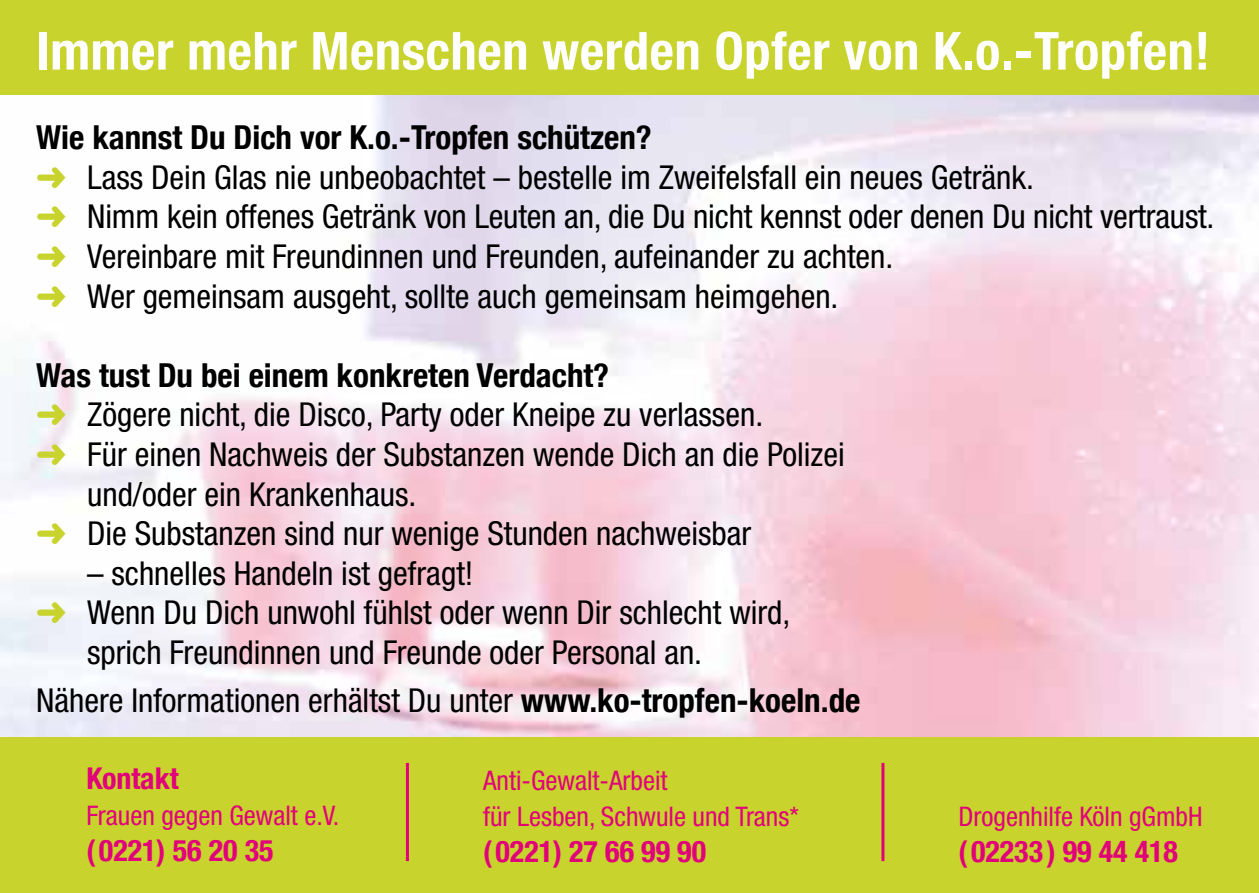
<style>
.page{position:relative;width:1259px;height:893px;background:#fff}
.page>*{position:absolute;margin:0;border:0;box-sizing:border-box;transform-origin:0 0}
.t1{font:700 condensed 52.5px "Helvetica Neue";letter-spacing:.01em;color:#fff}
.t2{font:condensed 33px/39.6px "Helvetica Neue LTCE";color:#000}
.t3{font:700 condensed 33px "Helvetica Neue";color:#000}
.t4{font:700 condensed 30px "Helvetica Neue";color:#e2007a}
.t5{font:condensed 27px/36px "Helvetica Neue LTCE";color:#e2007a}
.s1{color:#c8d32d}
.s2{font-family:"Helvetica Neue";font-weight:700}
</style>
<div class="page">
<img style="left:0;top:95px;width:1259px;height:643px">
<div style="left:0;top:0;width:1259px;height:95px;background:#c8d32d"></div>
<div style="left:0;top:738px;width:1259px;height:155px;background:#c8d32d"></div>
<hr style="left:406px;top:763px;width:3px;height:98px;background:#e2007a">
<hr style="left:881px;top:763px;width:3px;height:98px;background:#e2007a">
<h1 class="t1" style="left:36px;top:19px;width:1175px">Immer mehr Menschen werden Opfer von K.o.-Tropfen!</h1>
<p class="t3" style="left:36px;top:117px;width:617px">Wie kannst Du Dich vor K.o.-Tropfen schützen?</p>
<p class="t2" style="left:36px;top:157px;width:1180px"><span class="s1">➜</span> Lass Dein Glas nie unbeobachtet – bestelle im Zweifelsfall ein neues Getränk.<br><span class="s1">➜</span> Nimm kein offenes Getränk von Leuten an, die Du nicht kennst oder denen Du nicht vertraust. <span class="s1">➜</span> Vereinbare mit Freundinnen und Freunden, aufeinander zu achten.<br><span class="s1">➜</span> Wer gemeinsam ausgeht, sollte auch gemeinsam heimgehen.</p>
<p class="t3" style="left:36px;top:355px;width:574px">Was tust Du bei einem konkreten Verdacht?</p>
<p class="t2" style="left:36px;top:395px;width:728px"><span class="s1">➜</span> Zögere nicht, die Disco, Party oder Kneipe zu verlassen.</p>
<p class="t2" style="left:36px;top:434px;width:810px"><span class="s1">➜</span> Für einen Nachweis der Substanzen wende Dich an die Polizei</p>
<p class="t2" style="left:87px;top:474px;width:331px">und/oder ein Krankenhaus.</p>
<p class="t2" style="left:36px;top:513px;width:716px"><span class="s1">➜</span> Die Substanzen sind nur wenige Stunden nachweisbar</p>
<p class="t2" style="left:87px;top:553px;width:388px">– schnelles Handeln ist gefragt!</p>
<p class="t2" style="left:36px;top:593px;width:756px"><span class="s1">➜</span> Wenn Du Dich unwohl fühlst oder wenn Dir schlecht wird ,</p>
<p class="t2" style="left:87px;top:632px;width:616px">sprich Freundinnen und Freunde oder Personal an.</p>
<p class="t2" style="left:36px;top:680px;width:826px">Nähere Informationen erhältst Du unter <span class="s2">www.ko-tropfen-koeln.de</span></p>
<p class="t4" style="left:86px;top:760px;width:94px">Kontakt</p>
<p class="t5" style="left:86px;top:797px;width:254px">Frauen gegen Gewalt e.V.</p>
<p class="t4" style="left:86px;top:832px;width:188px">( 0221) 56 20 35</p>
<p class="t5" style="left:483px;top:762px;width:317px">Anti-Gewalt-Arbeit<br>für Lesben, Schwule und Trans*</p>
<p class="t4" style="left:483px;top:833px;width:224px">( 0221) 27 66 99 90</p>
<p class="t5" style="left:958px;top:799px;width:245px">Drogenhilfe Köln gGmbH</p>
<p class="t4" style="left:958px;top:834px;width:221px">( 02233 ) 99 44 418</p>
</div>
